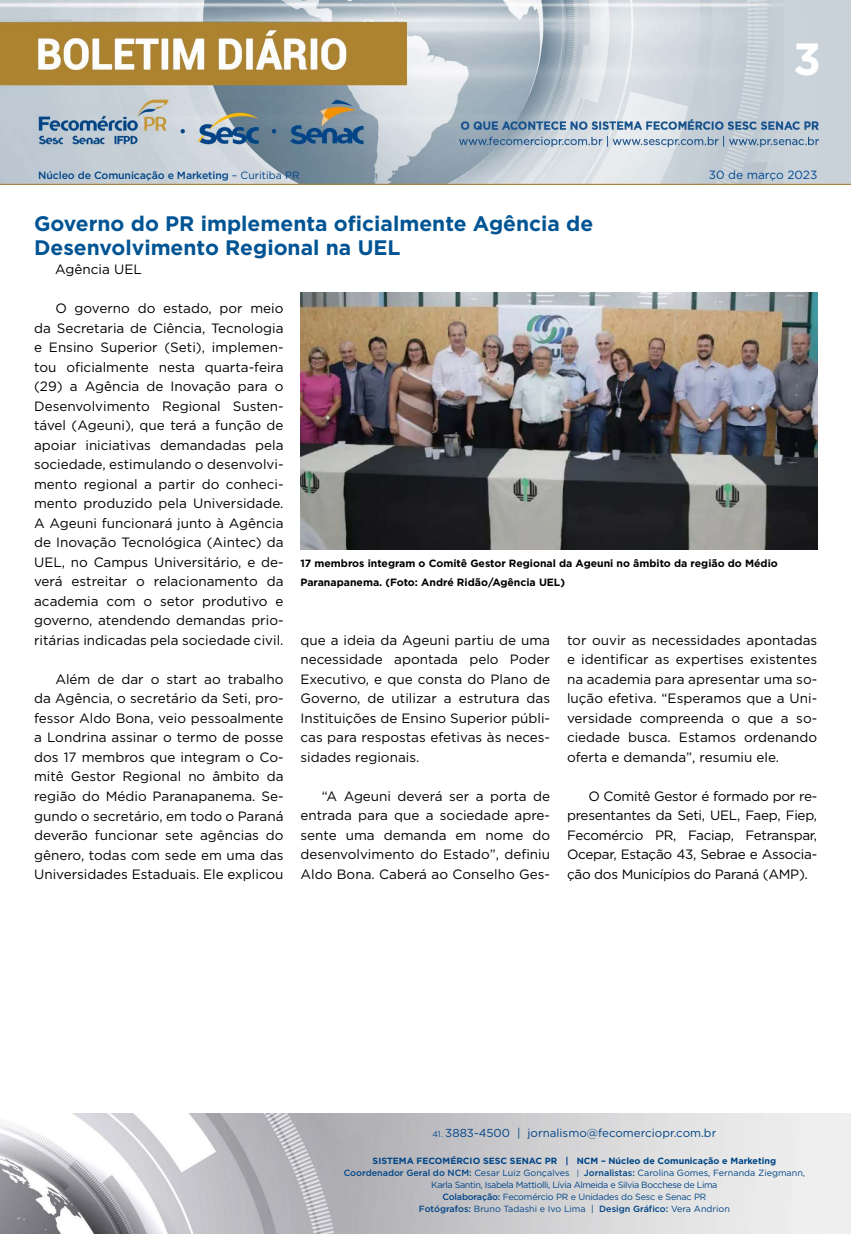
<style>
.page{position:relative;width:851px;height:1234px;background:#fff}
.page>*{position:absolute;margin:0;border:0;box-sizing:border-box;transform-origin:0 0}
.t1{font:700 45px "Gotham";color:#fff}
.t2{font:700 21px/24px "Gotham";color:#005493}
.t3{font:13.5px/19.5px "Gotham";color:#000;text-align:justify}
.t4{font:11.85px "Gotham";color:#004a93}
.t5{font:11.55px "Gotham";color:#004587}
.t6{font:700 10.5px/19.5px "Gotham";color:#000}
.t7{font:500 10.5px "Gotham";letter-spacing:-.01em;color:#004587}
.t8{font:9px/12px "Gotham";letter-spacing:-.02em;color:#004587;text-align:center}
.s1{font-weight:400}
.s2{font-size:8.25px}
.s3{font-weight:700}
.s4{font-weight:500}
.s5{font-size:7.65px}
</style>
<div class="page">
<img style="left:0;top:0;width:850px;height:184px">
<img style="left:0;top:1113px;width:850px;height:120px">
<img style="left:300px;top:292px;width:517px;height:258px">
<h1 class="t1" style="left:793px;top:29px;width:29px">3</h1>
<p class="t7" style="left:38px;top:168px;width:263px">Núcleo de Comunicação e Marketing <span class="s1">– Curitiba PR</span></p>
<p class="t4" style="left:708px;top:167px;width:110px">30 de março 2023</p>
<h2 class="t2" style="left:34px;top:211px;width:560px">Governo do PR implementa oficialmente Agência de<br>Desenvolvimento Regional na UEL</h2>
<p class="t3" style="left:55px;top:259px;width:88px">Agência UEL</p>
<p class="t3" style="left:34px;top:298px;width:251px;text-indent:21px">O governo do estado, por meio da Secretaria de Ciência, Tecnologia e Ensino Superior (Seti), implemen&shy;tou oficialmente nesta quarta-feira (29) a Agência de Inovação para o Desenvolvimento Regional Susten&shy;tável (Ageuni), que terá a função de apoiar iniciativas demandadas pela sociedade, estimulando o desenvolvi&shy;mento regional a partir do conheci&shy;mento produzido pela Universidade.<br>A Ageuni funcionará junto à Agência de Inovação Tecnológica (Aintec) da UEL, no Campus Universitário, e de&shy;verá estreitar o relacionamento da academia com o setor produtivo e governo, atendendo demandas prio&shy;ritárias indicadas pela sociedade civil.</p>
<p class="t3" style="left:34px;top:669px;width:251px;text-indent:21px">Além de dar o start ao trabalho da Agência, o secretário da Seti, pro&shy;fessor Aldo Bona, veio pessoalmente a Londrina assinar o termo de posse dos 17 membros que integram o Co&shy;mitê Gestor Regional no âmbito da região do Médio Paranapanema. Se&shy;gundo o secretário, em todo o Paraná deverão funcionar sete agências do gênero, todas com sede em uma das Universidades Estaduais. Ele explicou</p>
<p class="t6" style="left:300px;top:553px;width:479px">17 membros integram o Comitê Gestor Regional da Ageuni no âmbito da região do Médio<br>Paranapanema. (Foto: André Ridão/Agência UEL)</p>
<p class="t3" style="left:567px;top:630px;width:252px">tor ouvir as necessidades apontadas e identificar as expertises existentes na academia para apresentar uma so&shy;lução efetiva. “Esperamos que a Uni&shy;versidade compreenda o que a so&shy;ciedade busca. Estamos ordenando oferta e demanda”, resumiu ele.</p>
<p class="t3" style="left:567px;top:785px;width:252px;text-indent:21px">O Comitê Gestor é formado por re&shy;presentantes da Seti, UEL, Faep, Fiep, Fecomércio PR, Faciap, Fetranspar, Ocepar, Estação 43, Sebrae e Associa&shy;ção dos Municípios do Paraná (AMP).</p>
<p class="t3" style="left:300px;top:630px;width:251px">que a ideia da Ageuni partiu de uma necessidade apontada pelo Poder Executivo, e que consta do Plano de Governo, de utilizar a estrutura das Instituições de Ensino Superior públi&shy;cas para respostas efetivas às neces&shy;sidades regionais.</p>
<p class="t3" style="left:300px;top:786px;width:251px;text-indent:21px">“A Ageuni deverá ser a porta de entrada para que a sociedade apre&shy;sente uma demanda em nome do desenvolvimento do Estado”, definiu Aldo Bona. Caberá ao Conselho Ges-</p>
<p class="t5" style="left:432px;top:1125px;width:285px"><span class="s2">41.</span> 3883-4500 | jornalismo@fecomerciopr.com.br</p>
<p class="t8" style="left:343px;top:1154px;width:463px"><span class="s3">SISTEMA FECOMÉRCIO SESC SENAC PR | NCM – Núcleo de Comunicação e Marketing </span><span class="s4">Coordenador Geral do NCM:</span> Cesar Luiz Gonçalves <span class="s5">|</span> <span class="s4">Jornalistas:</span> Carolina Gomes, Fernanda Ziegmann, Karla Santin, Isabela Mattiolli, Lívia Almeida e Silvia Bocchese de Lima<br><span class="s4">Colaboração:</span> Fecomércio PR e Unidades do Sesc e Senac PR<br><span class="s4">Fotógrafos:</span> Bruno Tadashi e Ivo Lima | <span class="s4">Design Gráfico:</span> Vera Andrion</p>
</div>
